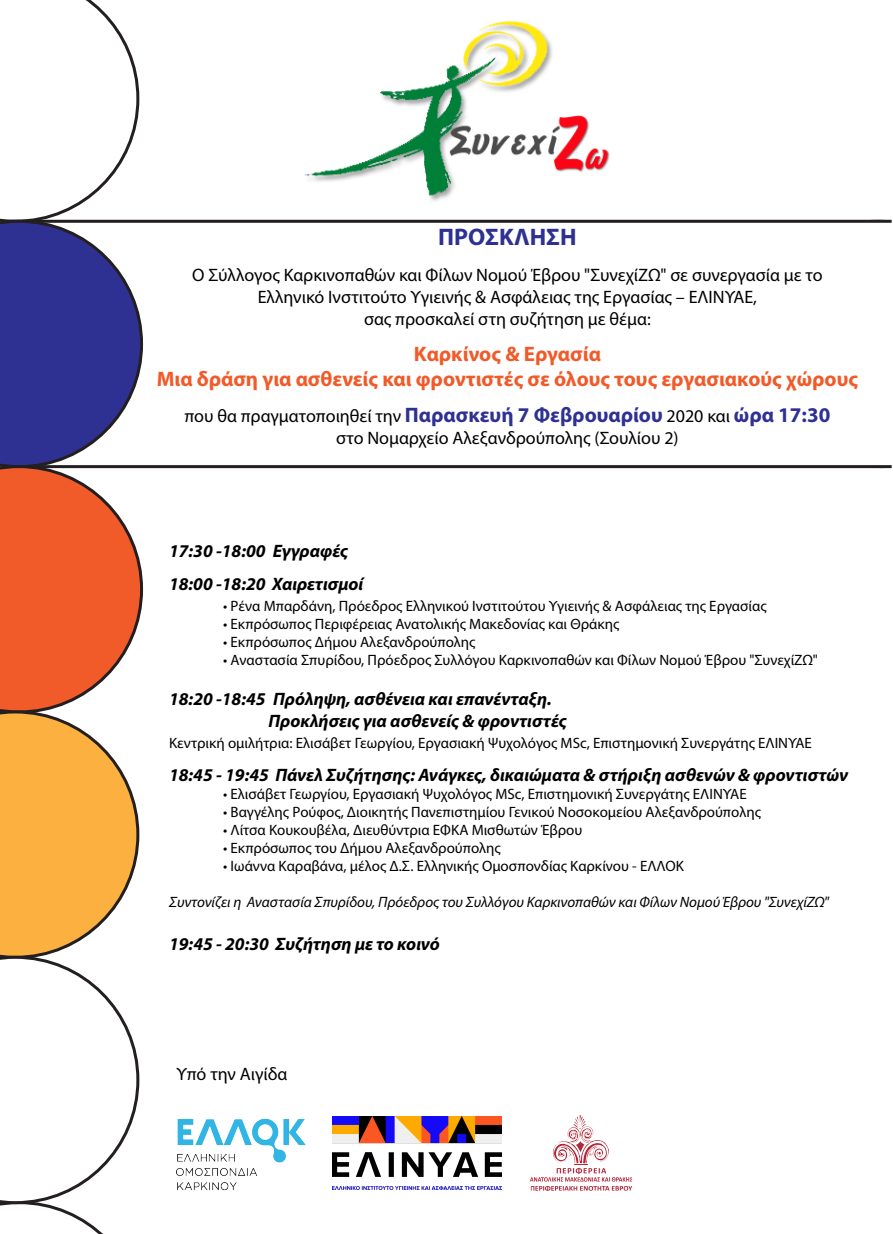
<style>
.page{position:relative;width:893px;height:1234px;background:#fff}
.page>*{position:absolute;margin:0;border:0;box-sizing:border-box;transform-origin:0 0}
.t1{font:700 24px "Myriad Pro";color:#2e3192}
.t2{font:700 21px/25.2px "Myriad Pro";color:#f15a29;text-align:center}
.t3{font:18px/21.6px "Myriad Pro";color:#000;text-align:center}
.t4{font:italic 700 18px/32.4px "Myriad Pro";color:#000}
.t5{font:15px "Myriad Pro";color:#000}
.t6{font:italic 15px "Myriad Pro";color:#000}
.s1{font-weight:700;font-size:21px;color:#2e3192}
</style>
<div class="page">
<div style="left:7px;top:465px;width:873px;height:248px;background:#fff;border:3px solid #fff"></div>
<svg style="left:143px;top:220px;width:611px;height:248px"></svg>
<svg style="left:1px;top:1px;width:142px;height:1232px"></svg>
<img style="left:523px;top:1115px;width:118px;height:76px">
<img style="left:304px;top:20px;width:306px;height:181px">
<img style="left:176px;top:1118px;width:130px;height:71px">
<img style="left:332px;top:1116px;width:169px;height:73px">
<svg style="left:754px;top:219px;width:138px;height:941px"></svg>
<h1 class="t1" style="left:438px;top:221px;width:140px">ΠΡΟΣΚΛΗΣΗ</h1>
<p class="t3" style="left:192px;top:264px;width:632px">Ο Σύλλογος Καρκινοπαθών και Φίλων Νομού Έβρου "ΣυνεχίΖΩ" σε συνεργασία με το<br>Ελληνικό Ινστιτούτο Υγιεινής &amp; Ασφάλειας της Εργασίας – ΕΛΙΝΥΑΕ,<br>σας προσκαλεί στη συζήτηση με θέμα:</p>
<h2 class="t2" style="left:157px;top:340px;width:703px">Καρκίνος &amp; Εργασία<br>Μια δράση για ασθενείς και φροντιστές σε όλους τους εργασιακούς χώρους</h2>
<p class="t3" style="left:184px;top:404px;width:647px">που θα πραγματοποιηθεί την <span class="s1">Παρασκευή 7 Φεβρουαρίου</span> 2020 και <span class="s1">ώρα 17:30 </span>στο Νομαρχείο Αλεξανδρούπολης (Σουλίου 2)</p>
<p class="t4" style="left:169px;top:534px;width:196px">17:30 -18:00 Εγγραφές<br>18:00 -18:20 Χαιρετισμοί</p>
<p class="t5" style="left:223px;top:597px;width:545px">• Ρένα Μπαρδάνη, Πρόεδρος Ελληνικού Ινστιτούτου Υγιεινής &amp; Ασφάλειας της Εργασίας</p>
<p class="t5" style="left:223px;top:615px;width:398px">• Εκπρόσωπος Περιφέρειας Ανατολικής Μακεδονίας και Θράκης</p>
<p class="t5" style="left:223px;top:633px;width:254px">• Εκπρόσωπος Δήμου Αλεξανδρούπολης</p>
<p class="t5" style="left:223px;top:651px;width:596px">• Αναστασία Σπυρίδου, Πρόεδρος Συλλόγου Καρκινοπαθών και Φίλων Νομού Έβρου "ΣυνεχίΖΩ"</p>
<p class="t4" style="left:269px;top:687px;width:300px;line-height:21.6px;text-indent:-99px">18:20 -18:45 Πρόληψη, ασθένεια και επανένταξη.<br>Προκλήσεις για ασθενείς &amp; φροντιστές</p>
<p class="t5" style="left:169px;top:733px;width:644px">Κεντρική ομιλήτρια: Ελισάβετ Γεωργίου, Εργασιακή Ψυχολόγος MSc, Επιστημονική Συνεργάτης ΕΛΙΝΥΑΕ</p>
<p class="t4" style="left:169px;top:757px;width:681px">18:45 - 19:45 Πάνελ Συζήτησης: Ανάγκες, δικαιώματα &amp; στήριξη ασθενών &amp; φροντιστών</p>
<p class="t5" style="left:223px;top:784px;width:525px">• Ελισάβετ Γεωργίου, Εργασιακή Ψυχολόγος MSc, Επιστημονική Συνεργάτης ΕΛΙΝΥΑΕ</p>
<p class="t5" style="left:223px;top:802px;width:539px">• Βαγγέλης Ρούφος, Διοικητής Πανεπιστημίου Γενικού Νοσοκομείου Αλεξανδρούπολης</p>
<p class="t5" style="left:223px;top:820px;width:361px">• Λίτσα Κουκουβέλα, Διευθύντρια ΕΦΚΑ Μισθωτών Έβρου</p>
<p class="t5" style="left:223px;top:838px;width:279px">• Εκπρόσωπος του Δήμου Αλεξανδρούπολης</p>
<p class="t5" style="left:223px;top:856px;width:462px">• Ιωάννα Καραβάνα, μέλος Δ.Σ. Ελληνικής Ομοσπονδίας Καρκίνου - ΕΛΛΟΚ</p>
<p class="t6" style="left:169px;top:892px;width:661px">Συντονίζει η Αναστασία Σπυρίδου, Πρόεδρος του Συλλόγου Καρκινοπαθών και Φίλων Νομού Έβρου "ΣυνεχίΖΩ"</p>
<p class="t4" style="left:169px;top:926px;width:272px">19:45 - 20:30 Συζήτηση με το κοινό</p>
<p class="t3" style="left:176px;top:1062px;width:113px">Υπό την Αιγίδα</p>
</div>
